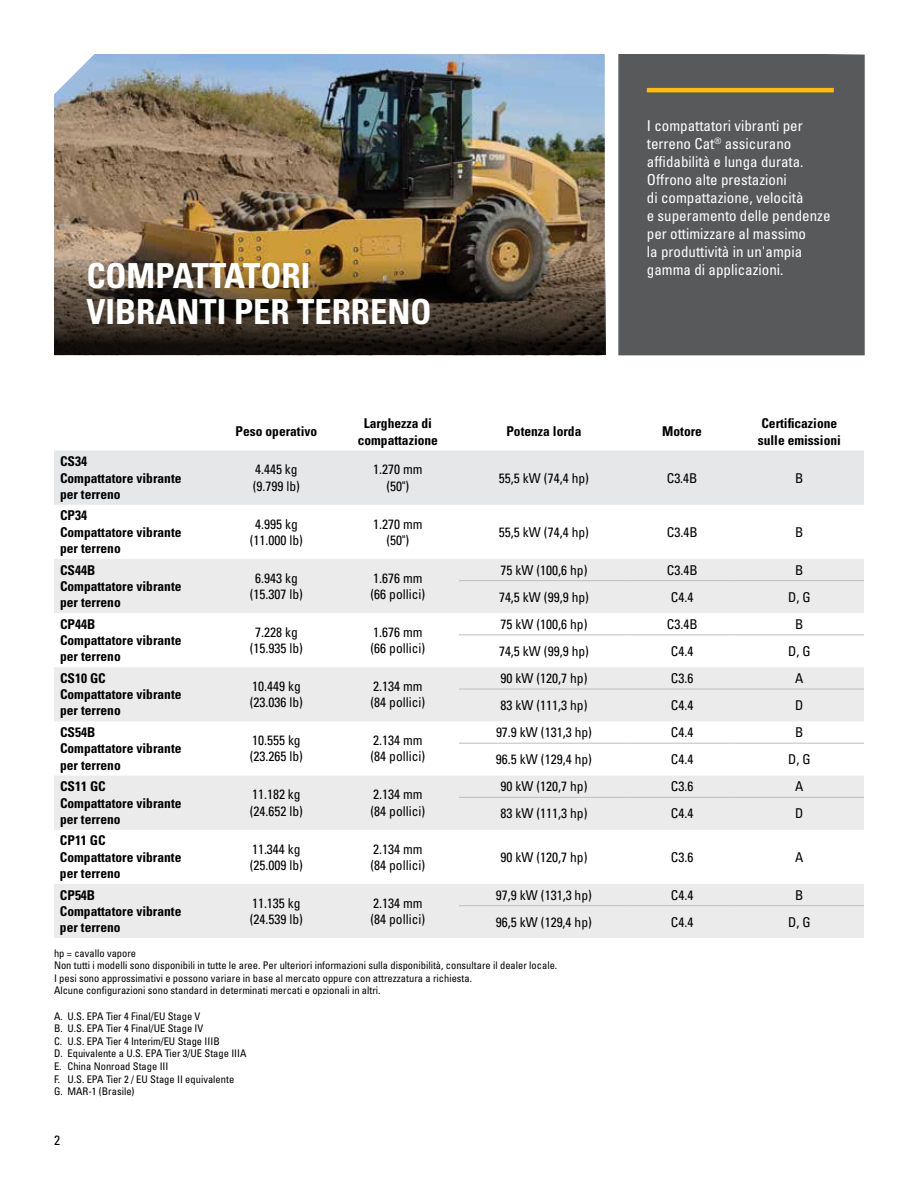
<style>
.page{position:relative;width:918px;height:1188px;background:#fff}
.page>*{position:absolute;margin:0;border:0;box-sizing:border-box;transform-origin:0 0}
.t1{font:700 condensed 34.5px/36px "Univers LT Std";color:#fff}
.t2{font:condensed 15px/18px "Univers LT Std";color:#fff}
.t3{font:condensed 13.5px/16.2px "Univers LT Std";color:#000}
.t4{font:700 condensed 13.5px/16.2px "Univers LT Std";color:#000}
.t5{font:condensed 10.5px/12.6px "Univers LT Std";color:#000}
</style>
<div class="page">
<img style="left:54px;top:54px;width:551px;height:57px">
<div style="left:54px;top:451px;width:810px;height:54px;background:#e6e7e8"></div>
<svg style="left:54px;top:559px;width:810px;height:379px;fill:#efeff0"></svg>
<div style="left:54px;top:667px;width:810px;height:54px;background:#ebebec"></div>
<hr style="left:459px;top:743px;width:171px;height:1px;background:#bcbec0">
<hr style="left:630px;top:743px;width:105px;height:1px;background:#bcbec0">
<hr style="left:735px;top:743px;width:129px;height:1px;background:#bcbec0">
<hr style="left:459px;top:905px;width:171px;height:1px;background:#bcbec0">
<hr style="left:630px;top:905px;width:105px;height:1px;background:#bcbec0">
<hr style="left:735px;top:905px;width:129px;height:1px;background:#bcbec0">
<hr style="left:459px;top:689px;width:171px;height:1px;background:#bcbec0">
<hr style="left:630px;top:689px;width:105px;height:1px;background:#bcbec0">
<hr style="left:735px;top:689px;width:129px;height:1px;background:#bcbec0">
<hr style="left:459px;top:797px;width:171px;height:1px;background:#bcbec0">
<hr style="left:630px;top:797px;width:105px;height:1px;background:#bcbec0">
<hr style="left:735px;top:797px;width:129px;height:1px;background:#bcbec0">
<hr style="left:459px;top:635px;width:171px;height:1px;background:#bcbec0">
<hr style="left:630px;top:635px;width:105px;height:1px;background:#bcbec0">
<hr style="left:735px;top:635px;width:129px;height:1px;background:#bcbec0">
<hr style="left:459px;top:580px;width:171px;height:1px;background:#bcbec0">
<hr style="left:630px;top:580px;width:105px;height:1px;background:#bcbec0">
<hr style="left:735px;top:580px;width:129px;height:1px;background:#bcbec0">
<div style="left:618px;top:54px;width:247px;height:301px;background:#58595b"></div>
<hr style="left:647px;top:88px;width:187px;height:4px;background:#fdba12">
<img style="left:54px;top:111px;width:552px;height:244px">
<h1 class="t1" style="left:86px;top:257px;width:347px">COMPATTATORI<br>VIBRANTI PER TERRENO</h1>
<p class="t2" style="left:647px;top:116px;width:185px">I compattatori vibranti per terreno Cat<sup>®</sup> assicurano affidabilità e lunga durata.<br>Offrono alte prestazioni<br>di compattazione, velocità<br>e superamento delle pendenze per ottimizzare al massimo<br>la produttività in un'ampia gamma di applicazioni.</p>
<p class="t4" style="left:236px;top:423px;width:83px">Peso operativo</p>
<p class="t4" style="left:358px;top:415px;width:82px;text-align:center">Larghezza di compattazione</p>
<p class="t4" style="left:506px;top:423px;width:77px">Potenza lorda</p>
<p class="t4" style="left:662px;top:423px;width:41px">Motore</p>
<p class="t4" style="left:758px;top:415px;width:85px">Certificazione sulle emissioni</p>
<p class="t4" style="left:60px;top:453px;width:123px">CS34<br>Compattatore vibrante per terreno</p>
<p class="t3" style="left:253px;top:461px;width:49px">4.445 kg (9.799 lb)</p>
<p class="t3" style="left:373px;top:461px;width:51px;text-align:center">1.270 mm (50")</p>
<p class="t3" style="left:499px;top:469px;width:91px">55,5 kW (74,4 hp)</p>
<p class="t3" style="left:667px;top:469px;width:32px">C3.4B</p>
<p class="t3" style="left:795px;top:469px;width:10px">B</p>
<p class="t4" style="left:60px;top:508px;width:123px">CP34<br>Compattatore vibrante per terreno</p>
<p class="t3" style="left:250px;top:515px;width:55px;text-align:center">4.995 kg (11.000 lb)</p>
<p class="t3" style="left:373px;top:515px;width:51px;text-align:center">1.270 mm (50")</p>
<p class="t3" style="left:499px;top:524px;width:91px">55,5 kW (74,4 hp)</p>
<p class="t3" style="left:667px;top:524px;width:32px">C3.4B</p>
<p class="t3" style="left:795px;top:524px;width:10px">B</p>
<p class="t4" style="left:60px;top:562px;width:123px">CS44B<br>Compattatore vibrante per terreno</p>
<p class="t3" style="left:250px;top:570px;width:55px;text-align:center">6.943 kg (15.307 lb)</p>
<p class="t3" style="left:371px;top:570px;width:56px">1.676 mm (66 pollici)</p>
<p class="t3" style="left:501px;top:562px;width:88px">75 kW (100,6 hp)</p>
<p class="t3" style="left:667px;top:562px;width:32px">C3.4B</p>
<p class="t3" style="left:795px;top:562px;width:10px">B</p>
<p class="t3" style="left:499px;top:589px;width:91px">74,5 kW (99,9 hp)</p>
<p class="t3" style="left:671px;top:589px;width:24px">C4.4</p>
<p class="t3" style="left:788px;top:589px;width:24px">D, G</p>
<p class="t4" style="left:60px;top:616px;width:123px">CP44B<br>Compattatore vibrante per terreno</p>
<p class="t3" style="left:250px;top:624px;width:55px;text-align:center">7.228 kg (15.935 lb)</p>
<p class="t3" style="left:371px;top:624px;width:56px">1.676 mm (66 pollici)</p>
<p class="t4" style="left:60px;top:670px;width:123px">CS10 GC<br>Compattatore vibrante per terreno</p>
<p class="t3" style="left:250px;top:678px;width:55px">10.449 kg (23.036 lb)</p>
<p class="t3" style="left:371px;top:678px;width:56px">2.134 mm (84 pollici)</p>
<p class="t4" style="left:60px;top:724px;width:123px">CS54B<br>Compattatore vibrante per terreno</p>
<p class="t3" style="left:250px;top:732px;width:55px">10.555 kg (23.265 lb)</p>
<p class="t3" style="left:371px;top:732px;width:56px">2.134 mm (84 pollici)</p>
<p class="t4" style="left:60px;top:778px;width:123px">CS11 GC<br>Compattatore vibrante per terreno</p>
<p class="t3" style="left:250px;top:786px;width:55px">11.182 kg (24.652 lb)</p>
<p class="t3" style="left:371px;top:786px;width:56px">2.134 mm (84 pollici)</p>
<p class="t3" style="left:501px;top:616px;width:88px">75 kW (100,6 hp)</p>
<p class="t3" style="left:667px;top:616px;width:32px">C3.4B</p>
<p class="t3" style="left:795px;top:616px;width:10px">B</p>
<p class="t3" style="left:499px;top:643px;width:91px">74,5 kW (99,9 hp)</p>
<p class="t3" style="left:671px;top:643px;width:24px">C4.4</p>
<p class="t3" style="left:788px;top:643px;width:24px">D, G</p>
<p class="t3" style="left:501px;top:670px;width:88px">90 kW (120,7 hp)</p>
<p class="t3" style="left:671px;top:670px;width:24px">C3.6</p>
<p class="t3" style="left:795px;top:670px;width:10px">A</p>
<p class="t3" style="left:500px;top:697px;width:88px">83 kW (111,3 hp)</p>
<p class="t3" style="left:671px;top:697px;width:24px">C4.4</p>
<p class="t3" style="left:795px;top:697px;width:10px">D</p>
<p class="t3" style="left:496px;top:724px;width:97px">97.9 kW (131,3 hp)</p>
<p class="t3" style="left:671px;top:724px;width:24px">C4.4</p>
<p class="t3" style="left:795px;top:724px;width:10px">B</p>
<p class="t3" style="left:496px;top:751px;width:97px">96.5 kW (129,4 hp)</p>
<p class="t3" style="left:671px;top:751px;width:24px">C4.4</p>
<p class="t3" style="left:788px;top:751px;width:24px">D, G</p>
<p class="t3" style="left:500px;top:778px;width:88px">90 kW (120,7 hp)</p>
<p class="t3" style="left:671px;top:778px;width:24px">C3.6</p>
<p class="t3" style="left:795px;top:778px;width:10px">A</p>
<p class="t3" style="left:500px;top:805px;width:88px">83 kW (111,3 hp)</p>
<p class="t3" style="left:671px;top:805px;width:24px">C4.4</p>
<p class="t3" style="left:795px;top:805px;width:10px">D</p>
<p class="t4" style="left:60px;top:833px;width:123px">CP11 GC<br>Compattatore vibrante per terreno</p>
<p class="t3" style="left:250px;top:840px;width:55px">11.344 kg (25.009 lb)</p>
<p class="t3" style="left:371px;top:840px;width:56px">2.134 mm (84 pollici)</p>
<p class="t3" style="left:500px;top:849px;width:88px">90 kW (120,7 hp)</p>
<p class="t3" style="left:671px;top:849px;width:24px">C3.6</p>
<p class="t3" style="left:795px;top:849px;width:10px">A</p>
<p class="t4" style="left:60px;top:887px;width:123px">CP54B<br>Compattatore vibrante per terreno</p>
<p class="t3" style="left:250px;top:895px;width:55px">11.135 kg (24.539 lb)</p>
<p class="t3" style="left:371px;top:895px;width:56px">2.134 mm (84 pollici)</p>
<p class="t3" style="left:496px;top:887px;width:97px">97,9 kW (131,3 hp)</p>
<p class="t3" style="left:671px;top:887px;width:24px">C4.4</p>
<p class="t3" style="left:795px;top:887px;width:10px">B</p>
<p class="t3" style="left:496px;top:914px;width:97px">96,5 kW (129,4 hp)</p>
<p class="t3" style="left:671px;top:914px;width:24px">C4.4</p>
<p class="t3" style="left:788px;top:914px;width:24px">D, G</p>
<p class="t5" style="left:54px;top:946px;width:505px">hp = cavallo vapore<br>Non tutti i modelli sono disponibili in tutte le aree. Per ulteriori informazioni sulla disponibilità, consultare il dealer locale.<br>I pesi sono approssimativi e possono variare in base al mercato oppure con attrezzatura a richiesta.<br>Alcune configurazioni sono standard in determinati mercati e opzionali in altri.</p>
<p class="t5" style="left:54px;top:1009px;width:194px">A. U.S. EPA Tier 4 Final/EU Stage V<br>B. U.S. EPA Tier 4 Final/UE Stage IV<br>C. U.S. EPA Tier 4 Interim/EU Stage IIIB<br>D. Equivalente a U.S. EPA Tier 3/UE Stage IIIA E. China Nonroad Stage III<br>F. U.S. EPA Tier 2 / EU Stage II equivalente<br>G. MAR-1 (Brasile)</p>
<p class="t3" style="left:54px;top:1132px;width:7px">2</p>
</div>
